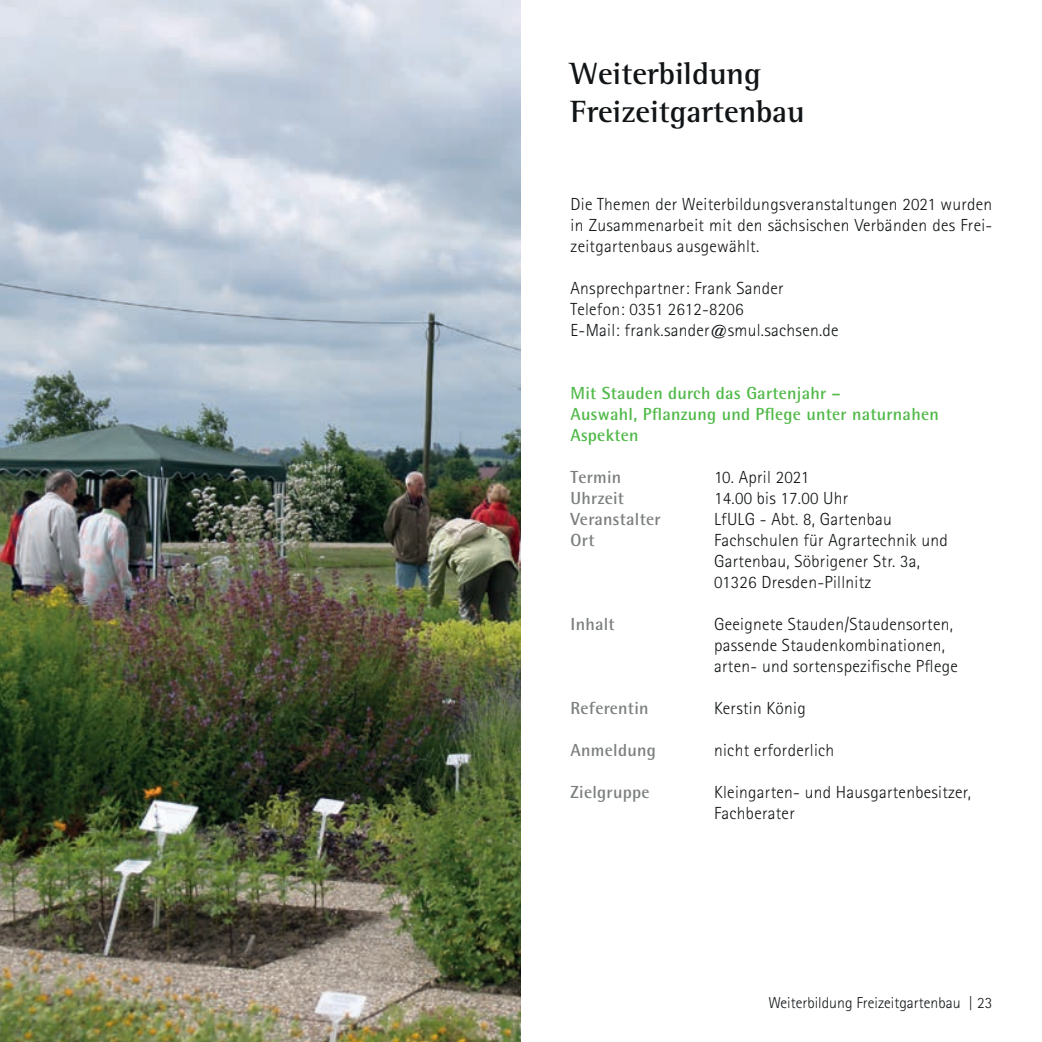
<style>
.page{position:relative;width:1042px;height:1042px;background:#fff}
.page>*{position:absolute;margin:0;border:0;box-sizing:border-box;transform-origin:0 0}
.t1{font:700 31.5px/37.8px "Rotis Semi Serif";color:#111416}
.t2{font:300 17.5px/21px "Rotis Sans Serif";letter-spacing:.015em;color:#111416}
.t3{font:700 17.5px/21px "Rotis Semi Sans";letter-spacing:.015em;color:#51b949}
.t4{font:700 17.5px "Rotis Semi Sans";letter-spacing:.015em;color:#7c7f7f}
.t5{font:300 15.75px "Rotis Sans Serif";color:#111416}
</style>
<div class="page">
<img style="left:0;top:0;width:521px;height:1042px">
<h1 class="t1" style="left:570px;top:54px;width:236px">Weiterbildung<br>Freizeitgartenbau</h1>
<p class="t2" style="left:570px;top:194px;width:423px;text-align:justify">Die Themen der Weiterbildungsveranstaltungen 2021 wurden in Zusammenarbeit mit den sächsischen Verbänden des Frei&shy;zeitgartenbaus ausgewählt.</p>
<p class="t2" style="left:570px;top:278px;width:270px">Ansprechpartner: Frank Sander<br>Telefon: 0351 2612-8206<br>E-Mail: frank.sander@smul.sachsen.de</p>
<p class="t3" style="left:570px;top:382px;width:370px">Mit Stauden durch das Gartenjahr –<br>Auswahl, Pflanzung und Pflege unter naturnahen<br>Aspekten</p>
<p class="t4" style="left:570px;top:466px;width:52px">Termin</p>
<p class="t2" style="left:714px;top:467px;width:97px">10. April 2021</p>
<p class="t4" style="left:570px;top:487px;width:55px">Uhrzeit</p>
<p class="t2" style="left:714px;top:488px;width:136px">14.00 bis 17.00 Uhr</p>
<p class="t4" style="left:570px;top:508px;width:92px">Veranstalter</p>
<p class="t2" style="left:714px;top:509px;width:179px">LfULG - Abt. 8, Gartenbau</p>
<p class="t4" style="left:570px;top:529px;width:25px">Ort</p>
<p class="t2" style="left:714px;top:530px;width:235px">Fachschulen für Agrartechnik und<br>Gartenbau, Söbrigener Str. 3a,<br>01326 Dresden-Pillnitz</p>
<p class="t4" style="left:570px;top:613px;width:46px">Inhalt</p>
<p class="t2" style="left:714px;top:614px;width:245px">Geeignete Stauden/Staudensorten, passende Staudenkombinationen, arten- und sortenspezifische Pflege</p>
<p class="t4" style="left:570px;top:697px;width:79px">Referentin</p>
<p class="t2" style="left:714px;top:698px;width:93px">Kerstin König</p>
<p class="t4" style="left:570px;top:739px;width:87px">Anmeldung</p>
<p class="t2" style="left:714px;top:740px;width:122px">nicht erforderlich</p>
<p class="t4" style="left:570px;top:781px;width:80px">Zielgruppe</p>
<p class="t2" style="left:714px;top:782px;width:258px">Kleingarten- und Hausgartenbesitzer,<br>Fachberater</p>
<p class="t5" style="left:768px;top:994px;width:225px">Weiterbildung Freizeitgartenbau | 23</p>
</div>
